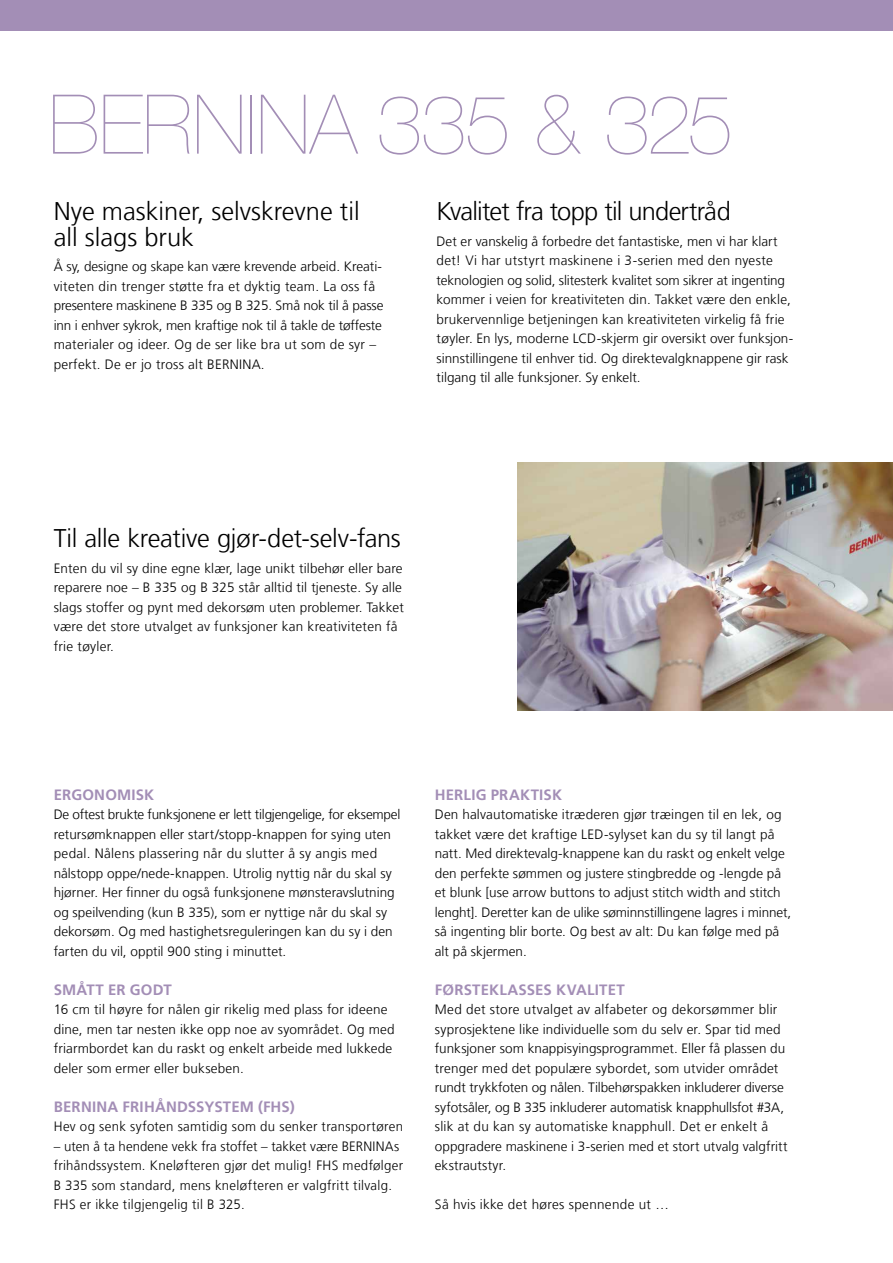
<style>
.page{position:relative;width:893px;height:1263px;background:#fff}
.page>*{position:absolute;margin:0;border:0;box-sizing:border-box;transform-origin:0 0}
.t1{font:200 82.5px "Helvetica Neue LT Std";letter-spacing:-.01em;color:#a38eb6}
.t2{font:300 25.5px/25.5px "Frutiger LT Com";letter-spacing:-.01em;color:#000}
.t3{font:300 25.5px "Frutiger LT Com";letter-spacing:-.035em;color:#000}
.t4{font:700 15px "Frutiger LT Com";letter-spacing:.01em;color:#a38eb6}
.t5{font:300 13.5px/19.5px "Frutiger LT Com";letter-spacing:.01em;color:#000}
</style>
<div class="page">
<div style="left:0;top:0;width:893px;height:31px;background:#a38eb6"></div>
<img style="left:517px;top:462px;width:376px;height:248px">
<h1 class="t1" style="left:49px;top:77px;width:686px">BERNINA 335 &amp; 325</h1>
<h2 class="t2" style="left:54px;top:199px;width:307px">Nye maskiner, selvskrevne til all slags bruk</h2>
<p class="t5" style="left:54px;top:257px;width:331px">Å sy, designe og skape kan være krevende arbeid. Kreati&shy;viteten din trenger støtte fra et dyktig team. La oss få presentere maskinene B 335 og B 325. Små nok til å passe inn i enhver sykrok, men kraftige nok til å takle de tøffeste materialer og ideer. Og de ser like bra ut som de syr – perfekt. De er jo tross alt BERNINA.</p>
<h2 class="t3" style="left:436px;top:197px;width:296px">Kvalitet fra topp til undertråd</h2>
<p class="t5" style="left:436px;top:231px;width:358px">Det er vanskelig å forbedre det fantastiske, men vi har klart det! Vi har utstyrt maskinene i 3-serien med den nyeste teknologien og solid, slitesterk kvalitet som sikrer at ingenting kommer i veien for kreativiteten din. Takket være den enkle, brukervennlige betjeningen kan kreativiteten virkelig få frie tøyler. En lys, moderne LCD-skjerm gir oversikt over funksjon&shy;sinnstillingene til enhver tid. Og direktevalgknappene gir rask tilgang til alle funksjoner. Sy enkelt.</p>
<h2 class="t2" style="left:54px;top:526px;width:348px">Til alle kreative gjør-det-selv-fans</h2>
<p class="t5" style="left:54px;top:558px;width:352px">Enten du vil sy dine egne klær, lage unikt tilbehør eller bare reparere noe – B 335 og B 325 står alltid til tjeneste. Sy alle slags stoffer og pynt med dekorsøm uten problemer. Takket være det store utvalget av funksjoner kan kreativiteten få frie tøyler.</p>
<p class="t4" style="left:54px;top:785px;width:102px">ERGONOMISK</p>
<p class="t5" style="left:54px;top:805px;width:348px">De oftest brukte funksjonene er lett tilgjengelige, for eksempel retursømknappen eller start/stopp-knappen for sying uten pedal. Nålens plassering når du slutter å sy angis med nålstopp oppe/nede-knappen. Utrolig nyttig når du skal sy hjørner. Her finner du også funksjonene mønsteravslutning og speilvending (kun B 335), som er nyttige når du skal sy dekorsøm. Og med hastighetsreguleringen kan du sy i den farten du vil, opptil 900 sting i minuttet.</p>
<p class="t4" style="left:54px;top:980px;width:120px">SMÅTT ER GODT</p>
<p class="t5" style="left:54px;top:1000px;width:342px">16 cm til høyre for nålen gir rikelig med plass for ideene dine, men tar nesten ikke opp noe av syområdet. Og med friarmbordet kan du raskt og enkelt arbeide med lukkede deler som ermer eller bukseben.</p>
<p class="t4" style="left:54px;top:1097px;width:243px">BERNINA FRIHÅNDSSYSTEM (FHS)</p>
<p class="t5" style="left:54px;top:1117px;width:351px">Hev og senk syfoten samtidig som du senker transportøren</p>
<p class="t5" style="left:54px;top:1136px;width:351px">– uten å ta hendene vekk fra stoffet – takket være BERNINAs frihåndssystem. Kneløfteren gjør det mulig! FHS medfølger B 335 som standard, mens kneløfteren er valgfritt tilvalg.<br>FHS er ikke tilgjengelig til B 325.</p>
<p class="t4" style="left:435px;top:785px;width:129px">HERLIG PRAKTISK</p>
<p class="t5" style="left:435px;top:805px;width:358px">Den halvautomatiske itræderen gjør træingen til en lek, og takket være det kraftige LED-sylyset kan du sy til langt på natt. Med direktevalg-knappene kan du raskt og enkelt velge den perfekte sømmen og justere stingbredde og -lengde på et blunk [use arrow buttons to adjust stitch width and stitch lenght]. Deretter kan de ulike søminnstillingene lagres i minnet, så ingenting blir borte. Og best av alt: Du kan følge med på alt på skjermen.</p>
<p class="t4" style="left:435px;top:980px;width:191px">FØRSTEKLASSES KVALITET</p>
<p class="t5" style="left:435px;top:1000px;width:354px">Med det store utvalget av alfabeter og dekorsømmer blir syprosjektene like individuelle som du selv er. Spar tid med funksjoner som knappisyingsprogrammet. Eller få plassen du trenger med det populære sybordet, som utvider området rundt trykkfoten og nålen. Tilbehørspakken inkluderer diverse syfotsåler, og B 335 inkluderer automatisk knapphullsfot #3A, slik at du kan sy automatiske knapphull. Det er enkelt å oppgradere maskinene i 3-serien med et stort utvalg valgfritt ekstrautstyr.</p>
<p class="t5" style="left:435px;top:1195px;width:236px">Så hvis ikke det høres spennende ut …</p>
</div>
